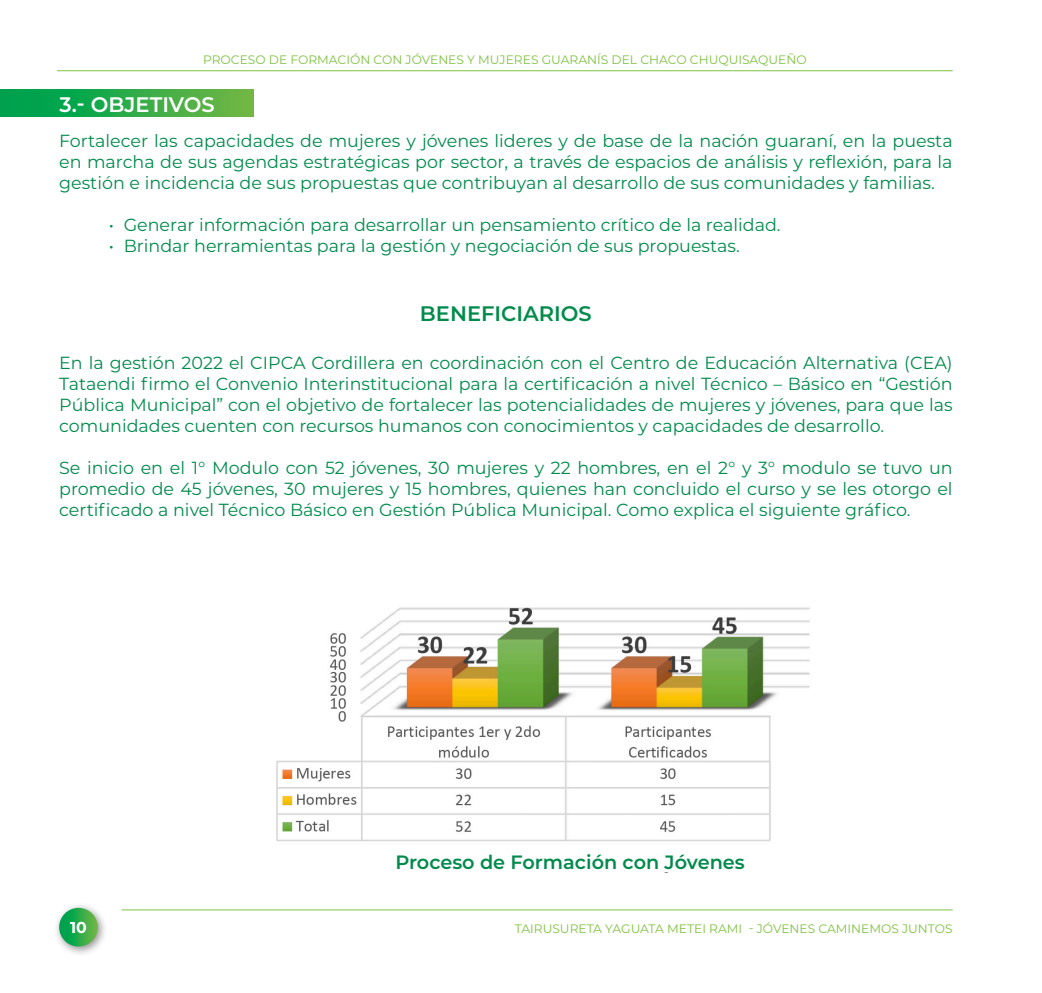
<style>
.page{position:relative;width:1042px;height:993px;background:#fff}
.page>*{position:absolute;margin:0;border:0;box-sizing:border-box;transform-origin:0 0}
.t1{font:600 21px "Montserrat";color:#008b4c}
.t2{font:600 21px "Montserrat";color:#fff}
.t3{font:600 19.25px "Montserrat";color:#008b4c}
.t4{font:17.5px/21px "Montserrat";color:#008b4c;text-align:justify}
.t5{font:700 15.75px "Montserrat";color:#fff}
.t6{font:12.25px "Montserrat";color:#7fc241}
</style>
<div class="page">
<div style="left:54px;top:902px;width:54px;height:54px;background:#231f20;opacity:.5"></div>
<svg style="left:59px;top:907px;width:39px;height:39px"></svg>
<hr style="left:57px;top:70px;width:895px;height:1px;background:#7fc241">
<hr style="left:122px;top:909px;width:830px;height:1px;background:#7fc241">
<svg style="left:0;top:89px;width:254px;height:28px;background:#2dab49"></svg>
<img style="left:276px;top:607px;width:534px;height:266px">
<div style="left:335px;top:847px;width:470px;height:25px;background:#fff"></div>
<p class="t6" style="left:203px;top:51px;width:605px">PROCESO DE FORMACIÓN CON JÓVENES Y MUJERES GUARANÍS DEL CHACO CHUQUISAQUEÑO</p>
<p class="t2" style="left:60px;top:90px;width:157px">3.- OBJETIVOS</p>
<p class="t4" style="left:59px;top:130px;width:895px">Fortalecer las capacidades de mujeres y jóvenes lideres y de base de la nación guaraní, en la puesta en marcha de sus agendas estratégicas por sector, a través de espacios de análisis y reflexión, para la gestión e incidencia de sus propuestas que contribuyan al desarrollo de sus comunidades y familias.</p>
<p class="t4" style="left:109px;top:214px;width:673px">• Generar información para desarrollar un pensamiento crítico de la realidad.</p>
<p class="t4" style="left:109px;top:235px;width:632px">• Brindar herramientas para la gestión y negociación de sus propuestas.</p>
<p class="t1" style="left:420px;top:299px;width:173px">BENEFICIARIOS</p>
<p class="t4" style="left:59px;top:351px;width:895px">En la gestión 2022 el CIPCA Cordillera en coordinación con el Centro de Educación Alternativa (CEA)<br>Tataendi firmo el Convenio Interinstitucional para la certificación a nivel Técnico – Básico en “Gestión Pública Municipal” con el objetivo de fortalecer las potencialidades de mujeres y jóvenes, para que las comunidades cuenten con recursos humanos con conocimientos y capacidades de desarrollo.</p>
<p class="t4" style="left:59px;top:456px;width:895px">Se inicio en el 1° Modulo con 52 jóvenes, 30 mujeres y 22 hombres, en el 2° y 3° modulo se tuvo un promedio de 45 jóvenes, 30 mujeres y 15 hombres, quienes han concluido el curso y se les otorgo el certificado a nivel Técnico Básico en Gestión Pública Municipal. Como explica el siguiente gráfico.</p>
<p class="t5" style="left:70px;top:915px;width:18px">10</p>
<p class="t3" style="left:395px;top:848px;width:351px">Proceso de Formación con Jóvenes</p>
<p class="t6" style="left:515px;top:919px;width:439px">TAIRUSURETA YAGUATA METEI RAMI - JÓVENES CAMINEMOS JUNTOS</p>
</div>
